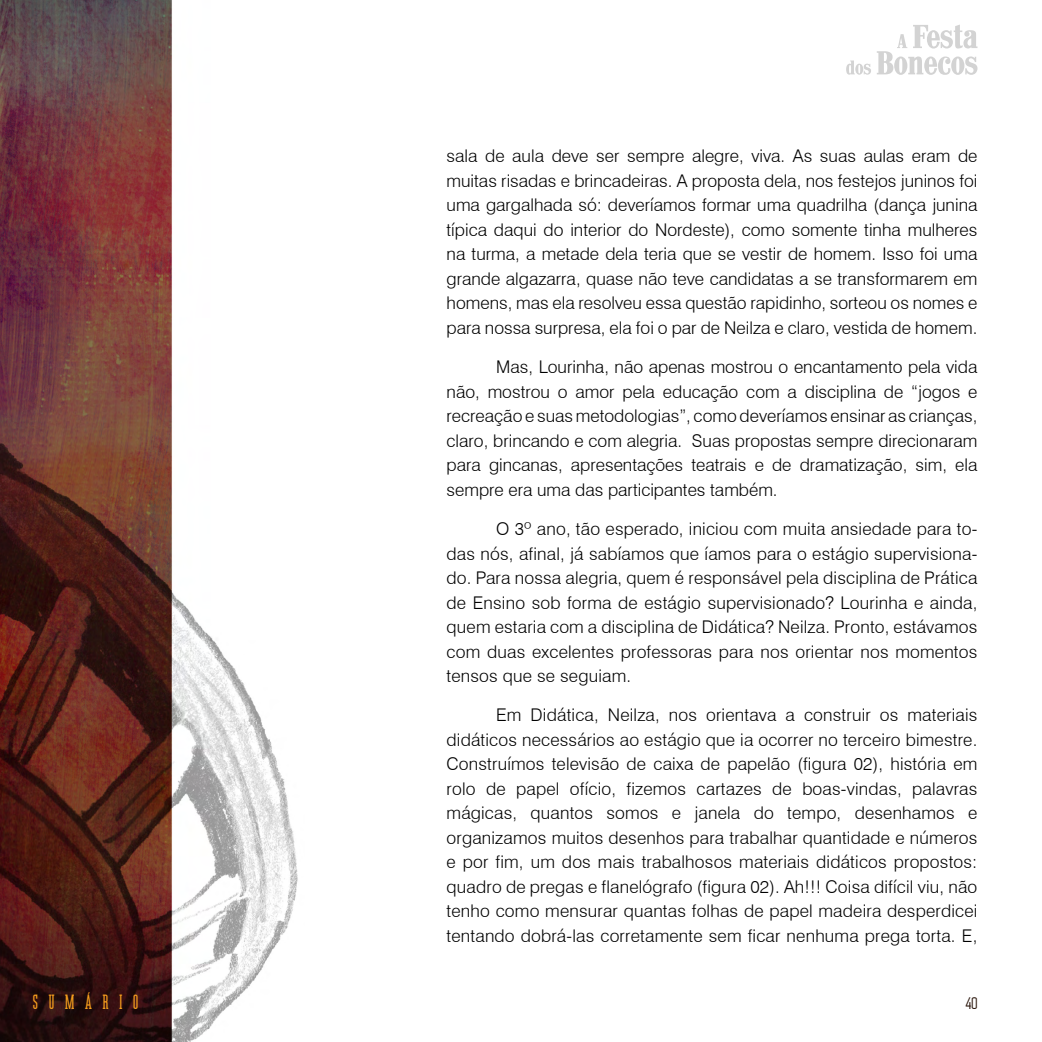
<style>
.page{position:relative;width:1042px;height:1042px;background:#fff}
.page>*{position:absolute;margin:0;border:0;box-sizing:border-box;transform-origin:0 0}
.t1{font:21px "Jerome";letter-spacing:.49em;color:#f59d1d}
.t2{font:300 17.5px/24.5px "Swiss 721 BT";letter-spacing:.005em;color:#000;text-align:justify}
.t3{font:17.5px "Jerome";color:#29150b}
</style>
<div class="page">
<svg style="left:846px;top:60px;width:25px;height:15px"></svg>
<svg style="left:877px;top:25px;width:100px;height:50px"></svg>
<img style="left:0;top:0;width:298px;height:1042px">
<p class="t2" style="left:446px;top:144px;width:532px">sala de aula deve ser sempre alegre, viva. As suas aulas eram de muitas risadas e brincadeiras. A proposta dela, nos festejos juninos foi uma gargalhada só: deveríamos formar uma quadrilha (dança junina típica daqui do interior do Nordeste), como somente tinha mulheres na turma, a metade dela teria que se vestir de homem. Isso foi uma grande algazarra, quase não teve candidatas a se transformarem em homens, mas ela resolveu essa questão rapidinho, sorteou os nomes e para nossa surpresa, ela foi o par de Neilza e claro, vestida de homem.</p>
<p class="t2" style="left:446px;top:354px;width:532px;text-indent:50px">Mas, Lourinha, não apenas mostrou o encantamento pela vida não, mostrou o amor pela educação com a disciplina de “jogos e recreação e suas metodologias”, como deveríamos ensinar as crianças, claro, brincando e com alegria. Suas propostas sempre direcionaram para gincanas, apresentações teatrais e de dramatização, sim, ela sempre era uma das participantes também.</p>
<p class="t2" style="left:446px;top:516px;width:532px;text-indent:50px">O 3º ano, tão esperado, iniciou com muita ansiedade para to&shy;das nós, afinal, já sabíamos que íamos para o estágio supervisiona&shy;do. Para nossa alegria, quem é responsável pela disciplina de Prática de Ensino sob forma de estágio supervisionado? Lourinha e ainda, quem estaria com a disciplina de Didática? Neilza. Pronto, estávamos com duas excelentes professoras para nos orientar nos momentos tensos que se seguiam.</p>
<p class="t2" style="left:446px;top:703px;width:532px;text-indent:50px">Em Didática, Neilza, nos orientava a construir os materiais didáticos necessários ao estágio que ia ocorrer no terceiro bimestre.<br>Construímos televisão de caixa de papelão (figura 02), história em rolo de papel ofício, fizemos cartazes de boas-vindas, palavras mágicas, quantos somos e janela do tempo, desenhamos e organizamos muitos desenhos para trabalhar quantidade e números e por fim, um dos mais trabalhosos materiais didáticos propostos: quadro de pregas e flanelógrafo (figura 02). Ah!!! Coisa difícil viu, não tenho como mensurar quantas folhas de papel madeira desperdicei tentando dobrá-las corretamente sem ficar nenhuma prega torta. E,</p>
<p class="t1" style="left:33px;top:990px;width:107px">SUMÁRIO</p>
<p class="t3" style="left:965px;top:993px;width:13px">40</p>
</div>
